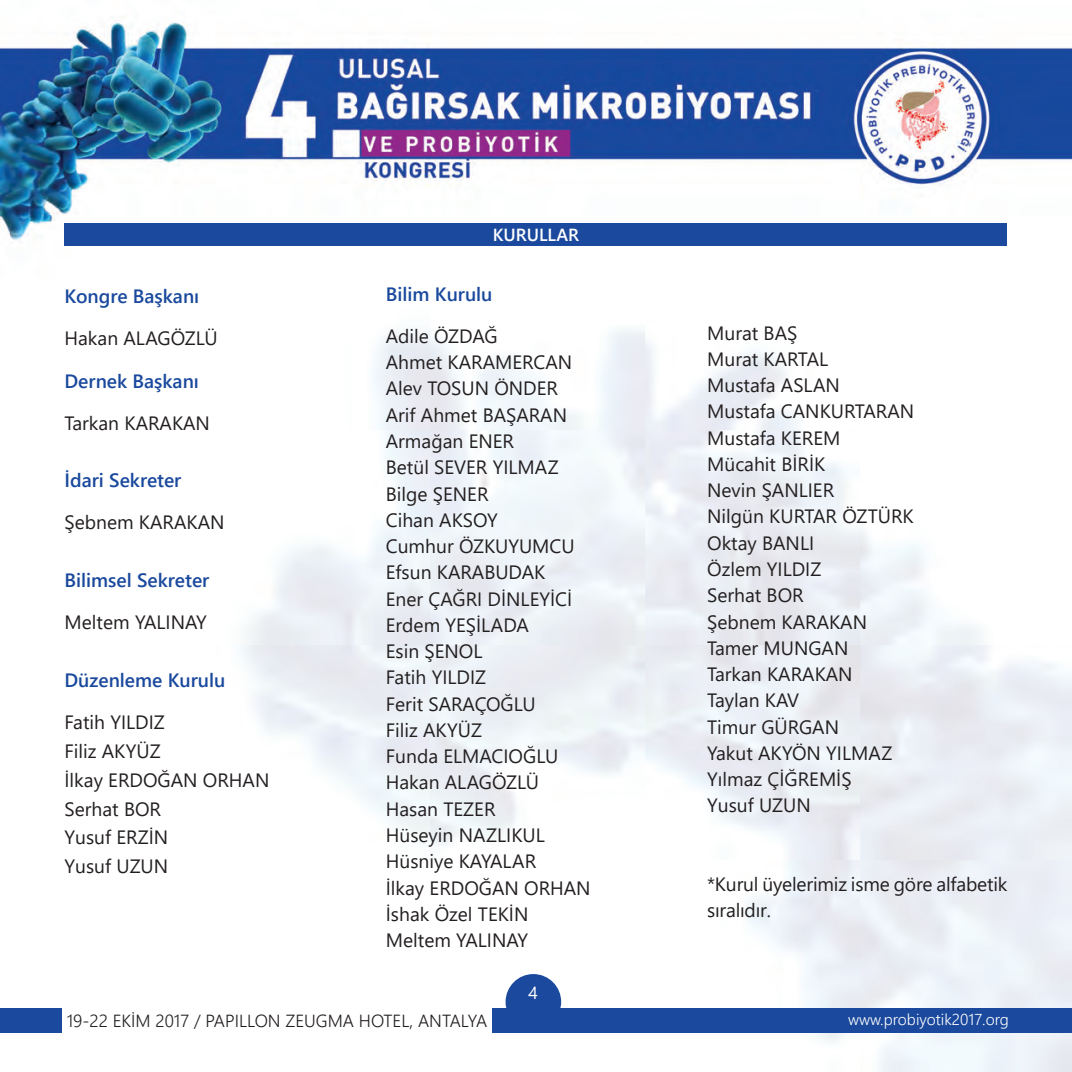
<style>
.page{position:relative;width:1072px;height:1072px;background:#fff}
.page>*{position:absolute;margin:0;border:0;box-sizing:border-box;transform-origin:0 0}
.t1{font:19.25px/26.2px "Segoe UI";color:#231f20}
.t2{font:600 19.25px "Segoe UI";color:#1a499d}
.t3{font:300 17.5px "Segoe UI";color:#231f20}
.t4{font:600 17.5px "Segoe UI";color:#fff}
.t5{font:17.5px "Segoe UI";color:#fff}
.t6{font:300 15.75px "Segoe UI";color:#fff}
</style>
<div class="page">
<img style="left:1px;top:20px;width:1070px;height:1051px">
<svg style="left:1071px;top:1008px;width:1px;height:25px"></svg>
<div style="left:0;top:1008px;width:62px;height:25px;background:#1a499d"></div>
<div style="left:492px;top:1008px;width:579px;height:25px;background:#1a499d"></div>
<div style="left:505px;top:974px;width:56px;height:55px;background:#1a499d;border-radius:50%"></div>
<div style="left:64px;top:223px;width:943px;height:23px;background:#1a499d"></div>
<p class="t2" style="left:64px;top:281px;width:136px">Kongre Başkanı</p>
<p class="t1" style="left:64px;top:325px;width:155px">Hakan ALAGÖZLÜ</p>
<p class="t2" style="left:64px;top:365px;width:136px">Dernek Başkanı</p>
<p class="t1" style="left:64px;top:409px;width:147px">Tarkan KARAKAN</p>
<p class="t2" style="left:64px;top:465px;width:118px">İdari Sekreter</p>
<p class="t1" style="left:64px;top:509px;width:161px">Şebnem KARAKAN</p>
<p class="t2" style="left:64px;top:565px;width:146px">Bilimsel Sekreter</p>
<p class="t1" style="left:64px;top:609px;width:144px">Meltem YALINAY</p>
<p class="t2" style="left:64px;top:664px;width:162px">Düzenleme Kurulu</p>
<p class="t1" style="left:64px;top:707px;width:206px;line-height:28.9px">Fatih YILDIZ<br>Filiz AKYÜZ<br>İlkay ERDOĞAN ORHAN<br>Serhat BOR<br>Yusuf ERZİN<br>Yusuf UZUN</p>
<p class="t4" style="left:493px;top:220px;width:88px">KURULLAR</p>
<p class="t2" style="left:386px;top:278px;width:108px">Bilim Kurulu</p>
<p class="t1" style="left:386px;top:322px;width:206px">Adile ÖZDAĞ<br>Ahmet KARAMERCAN<br>Alev TOSUN ÖNDER<br>Arif Ahmet BAŞARAN<br>Armağan ENER<br>Betül SEVER YILMAZ<br>Bilge ŞENER<br>Cihan AKSOY<br>Cumhur ÖZKUYUMCU<br>Efsun KARABUDAK<br>Ener ÇAĞRI DİNLEYİCİ<br>Erdem YEŞİLADA<br>Esin ŞENOL<br>Fatih YILDIZ<br>Ferit SARAÇOĞLU<br>Filiz AKYÜZ<br>Funda ELMACIOĞLU<br>Hakan ALAGÖZLÜ<br>Hasan TEZER<br>Hüseyin NAZLIKUL<br>Hüsniye KAYALAR<br>İlkay ERDOĞAN ORHAN<br>İshak Özel TEKİN<br>Meltem YALINAY</p>
<p class="t1" style="left:707px;top:319px;width:209px">Murat BAŞ<br>Murat KARTAL<br>Mustafa ASLAN<br>Mustafa CANKURTARAN<br>Mustafa KEREM<br>Mücahit BİRİK<br>Nevin ŞANLIER<br>Nilgün KURTAR ÖZTÜRK<br>Oktay BANLI<br>Özlem YILDIZ<br>Serhat BOR<br>Şebnem KARAKAN<br>Tamer MUNGAN<br>Tarkan KARAKAN<br>Taylan KAV<br>Timur GÜRGAN<br>Yakut AKYÖN YILMAZ<br>Yılmaz ÇİĞREMİŞ<br>Yusuf UZUN</p>
<p class="t1" style="left:707px;top:870px;width:302px">*Kurul üyelerimiz isme göre alfabetik sıralıdır.</p>
<p class="t5" style="left:528px;top:978px;width:11px">4</p>
<p class="t3" style="left:67px;top:1006px;width:422px">19-22 EKİM 2017 / PAPILLON ZEUGMA HOTEL, ANTALYA</p>
<p class="t6" style="left:848px;top:1006px;width:162px">www.probiyotik2017.org</p>
</div>
